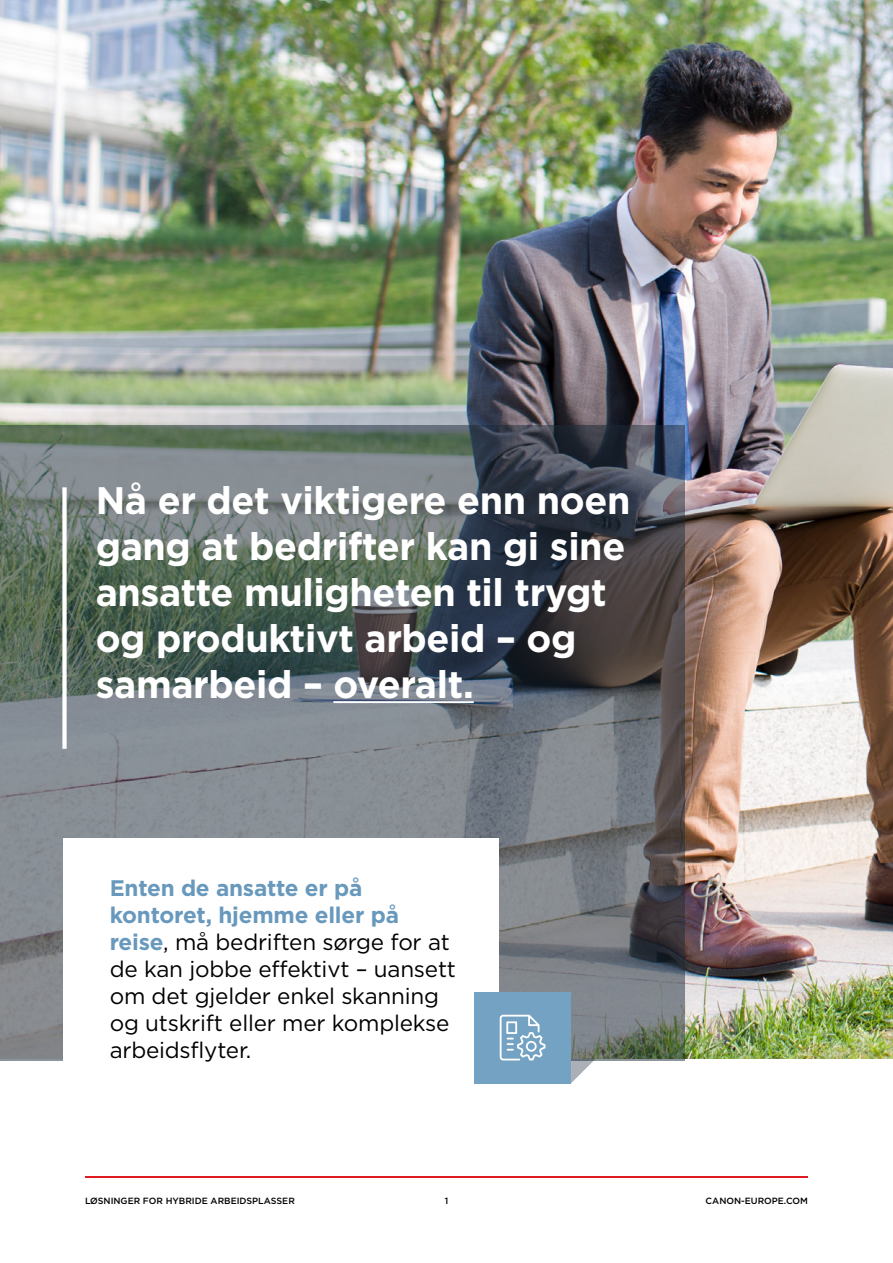
<style>
.page{position:relative;width:893px;height:1263px;background:#fff}
.page>*{position:absolute;margin:0;border:0;box-sizing:border-box;transform-origin:0 0}
.t1{font:700 38.4px/46px "Gotham";letter-spacing:-.01em;color:#fff}
.t2{font:22.5px/27px "Gotham";letter-spacing:-.01em;color:#000}
.t3{font:500 9px "Gotham";color:#000}
.s1{font-weight:700;color:#6899bd}
</style>
<div class="page">
<hr style="left:85px;top:1176px;width:723px;height:2px;background:#e11b22">
<img style="left:0;top:0;width:893px;height:1059px">
<svg style="left:0;top:425px;width:685px;height:635px"></svg>
<div style="left:64px;top:838px;width:435px;height:231px;background:#fff"></div>
<div style="left:474px;top:992px;width:97px;height:91px;background:#74a2c3"></div>
<hr style="left:333px;top:701px;width:141px;height:2px;background:#fff">
<div style="left:62px;top:487px;width:5px;height:262px;background:#fff"></div>
<svg style="left:500px;top:1015px;width:45px;height:45px"></svg>
<svg style="left:571px;top:1059px;width:24px;height:24px"></svg>
<h1 class="t1" style="left:96px;top:477px;width:536px">Nå er det viktigere enn noen gang at bedrifter kan gi sine ansatte muligheten til trygt og produktivt arbeid – og samarbeid – overalt.</h1>
<p class="t2" style="left:110px;top:873px;width:348px"><span class="s1">Enten de ansatte er på kontoret, hjemme eller på reise</span>, må bedriften sørge for at de kan jobbe effektivt – uansett om det gjelder enkel skanning og utskrift eller mer komplekse arbeidsflyter.</p>
<p class="t3" style="left:85px;top:1195px;width:211px">LØSNINGER FOR HYBRIDE ARBEIDSPLASSER</p>
<p class="t3" style="left:445px;top:1195px;width:5px">1</p>
<p class="t3" style="left:706px;top:1195px;width:104px">CANON-EUROPE.COM</p>
</div>
